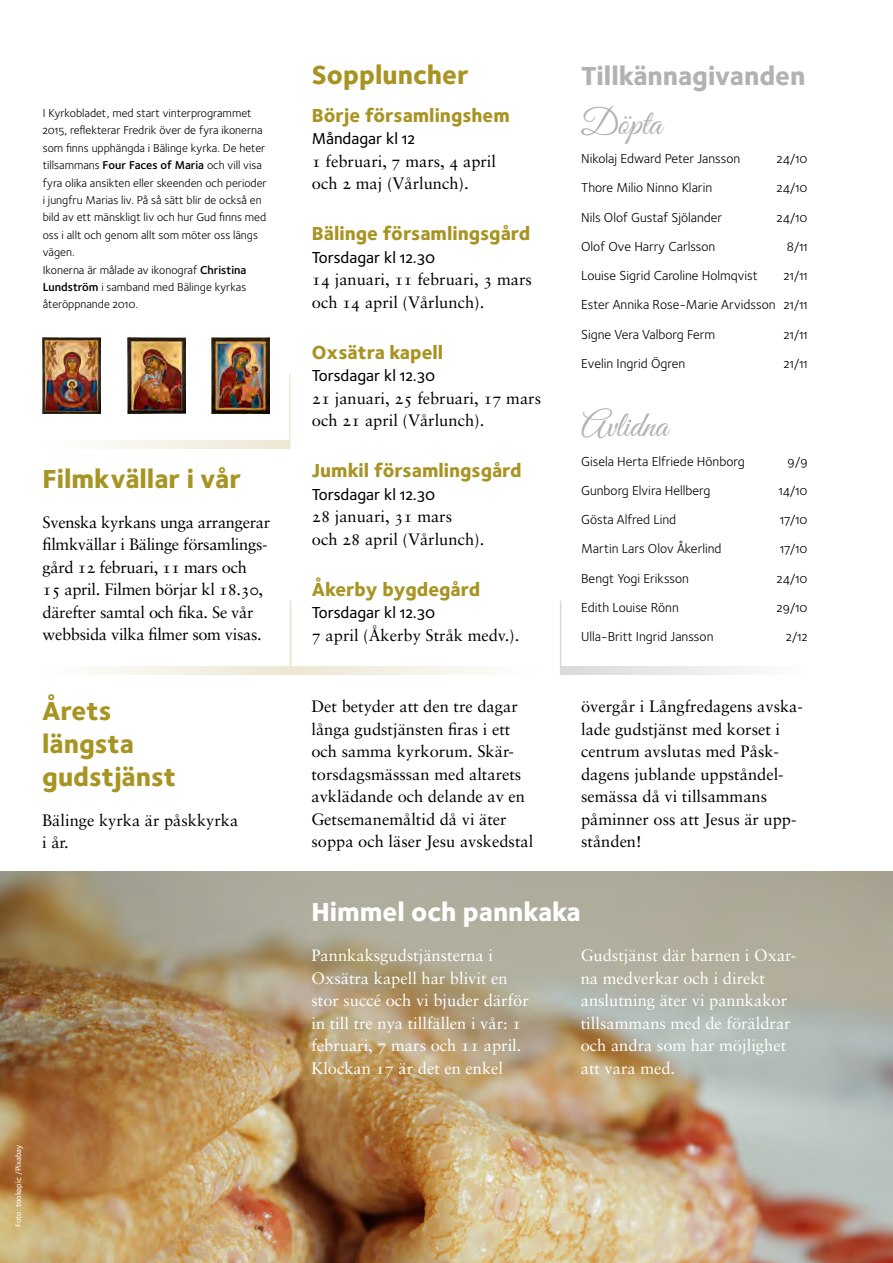
<style>
.page{position:relative;width:893px;height:1263px;background:#fff}
.page>*{position:absolute;margin:0;border:0;box-sizing:border-box;transform-origin:0 0}
.t1{font:36px "Great Vibes";color:#b3b2b2}
.t2{font:27px/33px "Foundry Sterling Extra Bold OSF";color:#a89423}
.t3{font:27px "Foundry Sterling Extra Bold OSF";color:#b3b2b2}
.t4{font:27px "Foundry Sterling Extra Bold OSF";color:#fff}
.t5{font:19.5px "Foundry Sterling Extra Bold OSF";color:#a89423}
.t6{font:16.5px/22.5px "Sabon";color:#000}
.t7{font:16.5px/22.5px "Sabon";color:#fff}
.t8{font:16.5px/22.5px "Sabon";letter-spacing:-.02em;color:#000}
.t9{font:16.5px "Foundry Sterling Medium OSF";color:#000}
.t10{font:13.5px/29.2px "Foundry Sterling Book OSF";color:#000;text-align:justify}
.t11{font:11.85px/17.4px "Foundry Sterling Book OSF";color:#000}
.t12{font:8.25px "Foundry Sterling Medium OSF";color:#fff}
.s1{font-family:"Foundry Sterling Demi OSF"}
.s2{font-family:"Sabon Roman SC"}
</style>
<div class="page">
<img style="left:1px;top:872px;width:892px;height:391px">
<img style="left:0;top:872px;width:1px;height:391px">
<hr style="left:560px;top:601px;width:1px;height:74px;background:#dadada">
<svg style="left:561px;top:666px;width:182px;height:9px;fill:#e7e7e7"></svg>
<svg style="left:291px;top:666px;width:193px;height:9px;fill:#f3f0e4"></svg>
<hr style="left:289px;top:374px;width:2px;height:74px;background:#ede7d3">
<svg style="left:97px;top:440px;width:192px;height:8px;fill:#f4f0e4"></svg>
<hr style="left:290px;top:601px;width:1px;height:74px;background:#ede7d3">
<svg style="left:98px;top:666px;width:192px;height:9px;fill:#f3f0e4"></svg>
<img style="left:127px;top:337px;width:58px;height:77px">
<img style="left:212px;top:337px;width:57px;height:77px">
<img style="left:43px;top:337px;width:57px;height:77px">
<p class="t11" style="left:43px;top:104px;width:225px">I Kyrkobladet, med start vinterprogrammet 2015, reflekterar Fredrik över de fyra ikonerna som finns upphängda i Bälinge kyrka. De heter tillsammans <span class="s1">Four Faces of Maria</span> och vill visa fyra olika ansikten eller skeenden och perioder i jungfru Marias liv. På så sätt blir de också en bild av ett mänskligt liv och hur Gud finns med oss i allt och genom allt som möter oss längs vägen.<br>Ikonerna är målade av ikonograf <span class="s1">Christina Lundström</span> i samband med Bälinge kyrkas återöppnande 2010.</p>
<h2 class="t2" style="left:43px;top:462px;width:200px">Filmkvällar i vår</h2>
<p class="t8" style="left:43px;top:511px;width:229px">Svenska kyrkans unga arrangerar filmkvällar i Bälinge församlings&shy;gård <span class="s2">12</span> februari, <span class="s2">11</span> mars och<br><span class="s2">15</span> april. Filmen börjar kl <span class="s2">18.30</span>, därefter samtal och fika. Se vår webbsida vilka filmer som visas.</p>
<h2 class="t2" style="left:42px;top:694px;width:135px">Årets längsta gudstjänst</h2>
<p class="t6" style="left:42px;top:809px;width:198px">Bälinge kyrka är påskkyrka i år.</p>
<p class="t12" style="left:13px;top:1227px;width:84px;rotate:-90deg">Foto: tookapic /Pixabay</p>
<h2 class="t2" style="left:312px;top:58px;width:159px">Soppluncher</h2>
<p class="t5" style="left:312px;top:102px;width:199px">Börje församlingshem</p>
<p class="t9" style="left:312px;top:127px;width:105px">Måndagar kl 12</p>
<p class="t6" style="left:312px;top:150px;width:186px"><span class="s2">1</span> februari, <span class="s2">7</span> mars, <span class="s2">4</span> april och <span class="s2">2</span> maj (Vårlunch).</p>
<p class="t5" style="left:312px;top:220px;width:220px">Bälinge församlingsgård</p>
<p class="t9" style="left:312px;top:246px;width:125px">Torsdagar kl 12.30</p>
<p class="t6" style="left:312px;top:268px;width:222px"><span class="s2">14</span> januari, <span class="s2">11</span> februari, <span class="s2">3</span> mars och <span class="s2">14</span> april (Vårlunch).</p>
<p class="t5" style="left:312px;top:339px;width:133px">Oxsätra kapell</p>
<p class="t9" style="left:312px;top:364px;width:125px">Torsdagar kl 12.30</p>
<p class="t6" style="left:312px;top:387px;width:231px"><span class="s2">21</span> januari, <span class="s2">25</span> februari, <span class="s2">17</span> mars och <span class="s2">21</span> april (Vårlunch).</p>
<p class="t5" style="left:312px;top:457px;width:211px">Jumkil församlingsgård</p>
<p class="t9" style="left:312px;top:483px;width:125px">Torsdagar kl 12.30</p>
<p class="t6" style="left:312px;top:505px;width:174px"><span class="s2">28</span> januari, <span class="s2">31</span> mars<br>och <span class="s2">28</span> april (Vårlunch).</p>
<p class="t5" style="left:312px;top:576px;width:170px">Åkerby bygdegård</p>
<p class="t9" style="left:312px;top:601px;width:125px">Torsdagar kl 12.30</p>
<p class="t6" style="left:312px;top:624px;width:209px"><span class="s2">7</span> april (Åkerby Stråk medv.).</p>
<p class="t6" style="left:311px;top:695px;width:223px">Det betyder att den tre dagar långa gudstjänsten firas i ett och samma kyrkorum. Skär&shy;torsdagsmässsan med altarets avklädande och delande av en<br>Getsemanemåltid då vi äter soppa och läser Jesu avskedstal</p>
<h2 class="t3" style="left:581px;top:57px;width:226px">Tillkännagivanden</h2>
<h1 class="t1" style="left:581px;top:103px;width:82px">Döpta</h1>
<p class="t10" style="left:581px;top:143px;width:161px">Nikolaj Edward Peter Jansson</p>
<p class="t10" style="left:777px;top:143px;width:32px">24/10</p>
<p class="t10" style="left:581px;top:173px;width:132px">Thore Milio Ninno Klarin</p>
<p class="t10" style="left:777px;top:173px;width:32px">24/10</p>
<p class="t10" style="left:581px;top:202px;width:143px">Nils Olof Gustaf Sjölander</p>
<p class="t10" style="left:777px;top:202px;width:32px">24/10</p>
<p class="t10" style="left:581px;top:231px;width:136px">Olof Ove Harry Carlsson</p>
<p class="t10" style="left:787px;top:231px;width:22px">8/11</p>
<p class="t10" style="left:581px;top:260px;width:178px">Louise Sigrid Caroline Holmqvist</p>
<p class="t10" style="left:581px;top:260px;width:228px;text-indent:203px">21/11<br>Ester Annika Rose-Marie Arvidsson 21/11<br>Signe Vera Valborg Ferm</p>
<p class="t10" style="left:784px;top:319px;width:25px">21/11</p>
<p class="t10" style="left:581px;top:348px;width:106px">Evelin Ingrid Ögren</p>
<p class="t10" style="left:784px;top:348px;width:25px">21/11</p>
<h1 class="t1" style="left:581px;top:406px;width:88px">Avlidna</h1>
<p class="t10" style="left:581px;top:446px;width:165px">Gisela Herta Elfriede Hönborg</p>
<p class="t10" style="left:788px;top:446px;width:22px">9/9</p>
<p class="t10" style="left:581px;top:475px;width:131px">Gunborg Elvira Hellberg</p>
<p class="t10" style="left:779px;top:475px;width:30px">14/10</p>
<p class="t10" style="left:581px;top:504px;width:97px">Gösta Alfred Lind</p>
<p class="t10" style="left:780px;top:504px;width:29px">17/10</p>
<p class="t10" style="left:581px;top:534px;width:142px">Martin Lars Olov Åkerlind</p>
<p class="t10" style="left:780px;top:534px;width:29px">17/10</p>
<p class="t10" style="left:581px;top:563px;width:109px">Bengt Yogi Eriksson</p>
<p class="t10" style="left:777px;top:563px;width:32px">24/10</p>
<p class="t10" style="left:581px;top:592px;width:99px">Edith Louise Rönn</p>
<p class="t10" style="left:777px;top:592px;width:32px">29/10</p>
<p class="t10" style="left:581px;top:621px;width:134px">Ulla-Britt Ingrid Jansson</p>
<p class="t10" style="left:786px;top:621px;width:23px">2/12</p>
<p class="t6" style="left:581px;top:695px;width:223px">övergår i Långfredagens avska&shy;lade gudstjänst med korset i centrum avslutas med Påsk&shy;dagens jublande uppståndel&shy;semässa då vi tillsammans påminner oss att Jesus är upp&shy;stånden!</p>
<h2 class="t4" style="left:311px;top:893px;width:271px">Himmel och pannkaka</h2>
<p class="t7" style="left:311px;top:944px;width:219px">Pannkaksgudstjänsterna i<br>Oxsätra kapell har blivit en stor succé och vi bjuder därför in till tre nya tillfällen i vår: <span class="s2">1 </span>februari, <span class="s2">7</span> mars och <span class="s2">11</span> april.<br>Klockan <span class="s2">17</span> är det en enkel</p>
<p class="t7" style="left:581px;top:944px;width:217px">Gudstjänst där barnen i Oxar&shy;na medverkar och i direkt anslutning äter vi pannkakor tillsammans med de föräldrar och andra som har möjlighet att vara med.</p>
</div>
